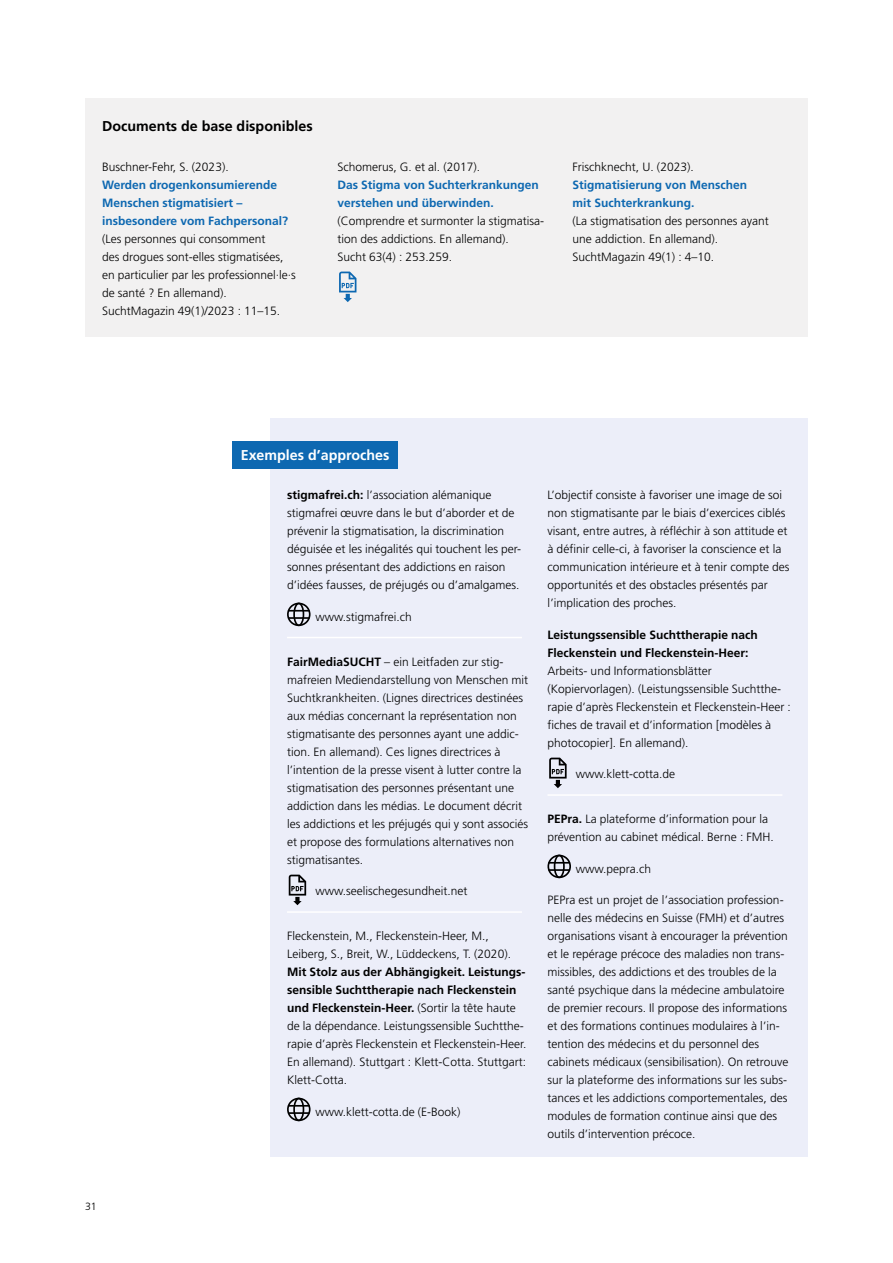
<style>
.page{position:relative;width:893px;height:1263px;background:#fff}
.page>*{position:absolute;margin:0;border:0;box-sizing:border-box;transform-origin:0 0}
.t1{font:700 14.25px "Frutiger LT Pro";color:#000}
.t2{font:700 14.25px "Frutiger LT Pro";color:#fff}
.t3{font:300 12px/18px "Frutiger LT Pro";color:#000}
.t4{font:700 12px/18px "Frutiger LT Pro";color:#0d68b1}
.t5{font:700 12px/18px "Frutiger LT Pro";color:#000}
.t6{font:300 10.5px "Frutiger LT Pro";color:#000}
.s1{font-weight:700}
</style>
<div class="page">
<div style="left:85px;top:98px;width:723px;height:239px;background:#f2f1f1"></div>
<svg style="left:339px;top:272px;width:17px;height:30px"></svg>
<div style="left:270px;top:418px;width:538px;height:738px;background:#eceef9"></div>
<hr style="left:287px;top:637px;width:235px;height:1px;background:#fff">
<hr style="left:287px;top:911px;width:235px;height:2px;background:#fff">
<div style="left:287px;top:603px;width:24px;height:23px;border:2px solid #000;border-radius:50%"></div>
<div style="left:293px;top:603px;width:11px;height:23px;border:2px solid #000;border-radius:50%"></div>
<hr style="left:289px;top:617px;width:20px;height:2px;background:#000">
<svg style="left:289px;top:610px;width:20px;height:1px"></svg>
<svg style="left:289px;top:875px;width:17px;height:30px"></svg>
<div style="left:287px;top:1098px;width:24px;height:23px;border:2px solid #000;border-radius:50%"></div>
<div style="left:293px;top:1098px;width:11px;height:23px;border:2px solid #000;border-radius:50%"></div>
<hr style="left:289px;top:1112px;width:20px;height:2px;background:#000">
<svg style="left:289px;top:1105px;width:20px;height:1px"></svg>
<hr style="left:547px;top:794px;width:235px;height:2px;background:#fff">
<svg style="left:549px;top:758px;width:18px;height:30px"></svg>
<div style="left:547px;top:855px;width:24px;height:23px;border:2px solid #000;border-radius:50%"></div>
<div style="left:554px;top:855px;width:11px;height:23px;border:2px solid #000;border-radius:50%"></div>
<hr style="left:549px;top:869px;width:20px;height:2px;background:#000">
<svg style="left:549px;top:862px;width:20px;height:1px"></svg>
<div style="left:232px;top:441px;width:166px;height:28px;background:#0d68b1"></div>
<p class="t1" style="left:102px;top:118px;width:212px">Documents de base disponibles</p>
<p class="t3" style="left:102px;top:157px;width:128px">Buschner-Fehr, S. (2023).</p>
<p class="t4" style="left:102px;top:175px;width:188px">Werden drogenkonsumierende<br>Menschen stigmatisiert – insbesondere vom Fachpersonal?</p>
<p class="t3" style="left:102px;top:229px;width:195px">(Les personnes qui consomment<br>des drogues sont-elles stigmatisées, en particulier par les professionnel·le·s de santé ? En allemand).<br>SuchtMagazin 49(1)/2023 : 11–15.</p>
<p class="t3" style="left:337px;top:157px;width:144px">Schomerus, G. et al. (2017).</p>
<p class="t4" style="left:337px;top:175px;width:203px">Das Stigma von Suchterkrankungen verstehen und überwinden.</p>
<p class="t3" style="left:337px;top:211px;width:208px">(Comprendre et surmonter la stigmatisa&shy;tion des addictions. En allemand).<br>Sucht 63(4) : 253.259.</p>
<p class="t3" style="left:573px;top:157px;width:123px">Frischknecht, U. (2023).</p>
<p class="t4" style="left:573px;top:175px;width:176px">Stigmatisierung von Menschen mit Suchterkrankung.</p>
<p class="t3" style="left:573px;top:211px;width:198px">(La stigmatisation des personnes ayant une addiction. En allemand).<br>SuchtMagazin 49(1) : 4–10.</p>
<p class="t2" style="left:241px;top:447px;width:150px">Exemples d’approches</p>
<p class="t6" style="left:85px;top:1200px;width:13px">31</p>
<p class="t3" style="left:287px;top:486px;width:236px"><span class="s1">stigmafrei.ch:</span> l’association alémanique stigmafrei œuvre dans le but d’aborder et de prévenir la stigmatisation, la discrimination déguisée et les inégalités qui touchent les per&shy;sonnes présentant des addictions en raison d’idées fausses, de préjugés ou d’amalgames.</p>
<p class="t3" style="left:315px;top:607px;width:98px">www.stigmafrei.ch</p>
<p class="t3" style="left:287px;top:652px;width:243px"><span class="s1">FairMediaSUCHT</span> – ein Leitfaden zur stig&shy;mafreien Mediendarstellung von Menschen mit Suchtkrankheiten. (Lignes directrices destinées aux médias concernant la représentation non stigmatisante des personnes ayant une addic&shy;tion. En allemand). Ces lignes directrices à l’intention de la presse visent à lutter contre la stigmatisation des personnes présentant une addiction dans les médias. Le document décrit les addictions et les préjugés qui y sont associés et propose des formulations alternatives non stigmatisantes.</p>
<p class="t3" style="left:315px;top:882px;width:154px">www.seelischegesundheit.net</p>
<p class="t3" style="left:287px;top:927px;width:225px">Fleckenstein, M., Fleckenstein-Heer, M.,<br>Leiberg, S., Breit, W., Lüddeckens, T. (2020).</p>
<p class="t3" style="left:287px;top:963px;width:241px"><span class="s1">Mit Stolz aus der Abhängigkeit. Leistungs&shy;sensible Suchttherapie nach Fleckenstein und Fleckenstein-Heer.</span> (Sortir la tête haute de la dépendance. Leistungssensible Suchtthe&shy;rapie d’après Fleckenstein et Fleckenstein-Heer.<br>En allemand). Stuttgart : Klett-Cotta. Stuttgart:<br>Klett-Cotta.</p>
<p class="t3" style="left:315px;top:1102px;width:147px">www.klett-cotta.de (E-Book)</p>
<p class="t3" style="left:547px;top:486px;width:244px">L’objectif consiste à favoriser une image de soi non stigmatisante par le biais d’exercices ciblés visant, entre autres, à réfléchir à son attitude et à définir celle-ci, à favoriser la conscience et la communication intérieure et à tenir compte des opportunités et des obstacles présentés par l’implication des proches.</p>
<p class="t5" style="left:547px;top:625px;width:212px">Leistungssensible Suchttherapie nach<br>Fleckenstein und Fleckenstein-Heer:</p>
<p class="t3" style="left:547px;top:661px;width:245px">Arbeits- und Informationsblätter (Kopiervorlagen). (Leistungssensible Suchtthe&shy;rapie d’après Fleckenstein et Fleckenstein-Heer : fiches de travail et d’information [modèles à photocopier]. En allemand).</p>
<p class="t3" style="left:576px;top:765px;width:101px">www.klett-cotta.de</p>
<p class="t3" style="left:547px;top:810px;width:228px"><span class="s1">PEPra.</span> La plateforme d’information pour la prévention au cabinet médical. Berne : FMH.</p>
<p class="t3" style="left:576px;top:859px;width:77px">www.pepra.ch</p>
<p class="t3" style="left:547px;top:891px;width:242px">PEPra est un projet de l’association profession&shy;nelle des médecins en Suisse (FMH) et d’autres organisations visant à encourager la prévention et le repérage précoce des maladies non trans&shy;missibles, des addictions et des troubles de la santé psychique dans la médecine ambulatoire de premier recours. Il propose des informations et des formations continues modulaires à l’in&shy;tention des médecins et du personnel des cabinets médicaux (sensibilisation). On retrouve sur la plateforme des informations sur les subs&shy;tances et les addictions comportementales, des modules de formation continue ainsi que des outils d’intervention précoce.</p>
</div>
